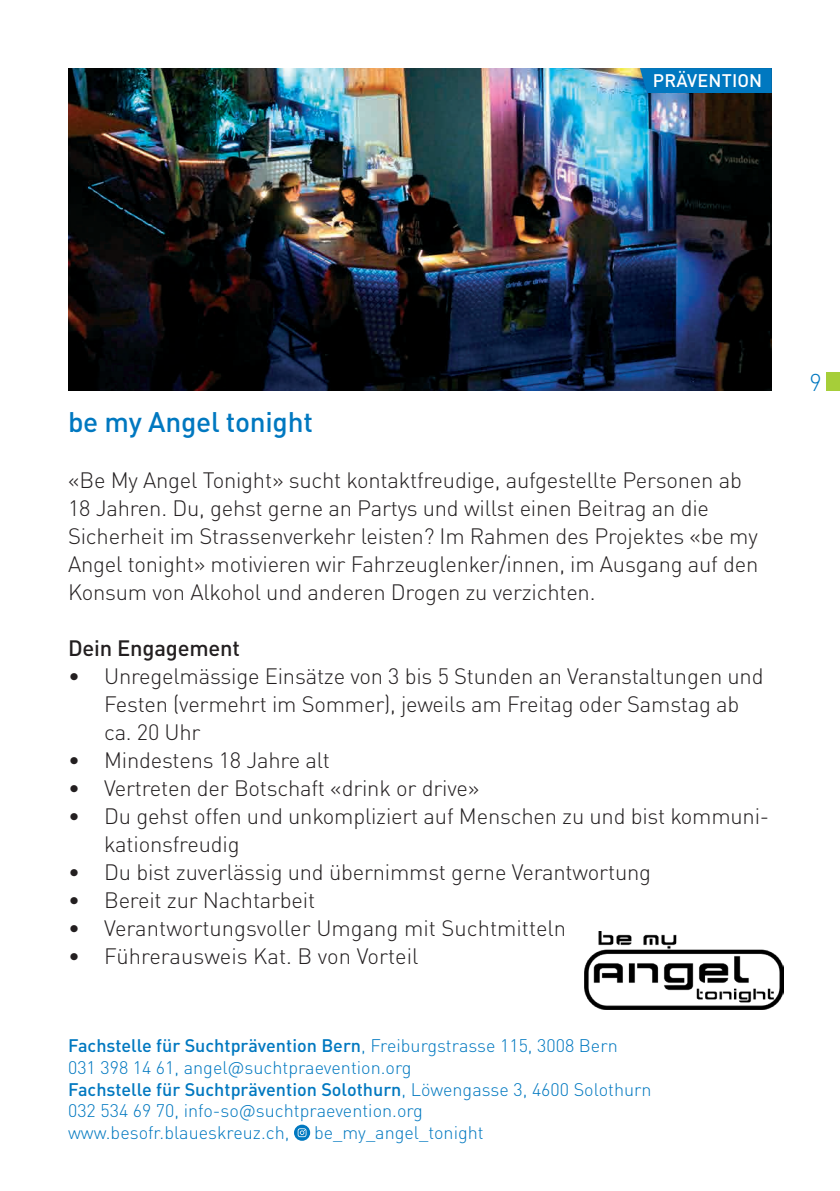
<style>
.page{position:relative;width:840px;height:1191px;background:#fff}
.page>*{position:absolute;margin:0;border:0;box-sizing:border-box;transform-origin:0 0}
.t1{font:500 28px "DIN Pro";letter-spacing:-.01em;color:#0078c0}
.t2{font:300 24px "DIN Pro";color:#0078c0}
.t3{font:300 22px/28px "DIN Pro";letter-spacing:-.01em;color:#231f20}
.t4{font:500 22px "DIN Pro";letter-spacing:-.01em;color:#231f20}
.t5{font:300 18px/21.6px "DIN Pro";color:#0078c0}
.t6{font:500 18px "DIN Pro";letter-spacing:.01em;color:#fff}
.s1{font-weight:500}
</style>
<div class="page">
<div style="left:825px;top:372px;width:14px;height:19px;background:#a6ce39"></div>
<img style="left:68px;top:68px;width:703px;height:323px">
<img style="left:584px;top:931px;width:198px;height:78px">
<svg style="left:294px;top:1124px;width:16px;height:16px"></svg>
<svg style="left:297px;top:1128px;width:9px;height:9px"></svg>
<div style="left:639px;top:68px;width:132px;height:25px;background:#0078c0"></div>
<p class="t6" style="left:652px;top:66px;width:111px">PRÄVENTION</p>
<p class="t1" style="left:68px;top:399px;width:246px">be my Angel tonight</p>
<p class="t3" style="left:68px;top:464px;width:691px">«Be My Angel Tonight» sucht kontaktfreudige, aufgestellte Personen ab 18 Jahren. Du, gehst gerne an Partys und willst einen Beitrag an die Sicherheit im Strassenverkehr leisten? Im Rahmen des Projektes «be my Angel tonight» motivieren wir Fahrzeuglenker/innen, im Ausgang auf den Konsum von Alkohol und anderen Drogen zu verzichten.</p>
<p class="t4" style="left:68px;top:630px;width:173px">Dein Engagement</p>
<p class="t3" style="left:104px;top:660px;width:660px;text-indent:-36px">• Unregelmässige Einsätze von 3 bis 5 Stunden an Veranstaltungen und<br>Festen (vermehrt im Sommer), jeweils am Freitag oder Samstag ab ca. 20 Uhr</p>
<p class="t3" style="left:68px;top:744px;width:263px">• Mindestens 18 Jahre alt</p>
<p class="t3" style="left:68px;top:772px;width:412px">• Vertreten der Botschaft «drink or drive»</p>
<p class="t3" style="left:104px;top:800px;width:666px;text-indent:-36px">• Du gehst offen und unkompliziert auf Menschen zu und bist kommuni&shy;kationsfreudig</p>
<p class="t3" style="left:68px;top:856px;width:584px">• Du bist zuverlässig und übernimmst gerne Verantwortung</p>
<p class="t3" style="left:68px;top:884px;width:248px">• Bereit zur Nachtarbeit</p>
<p class="t3" style="left:68px;top:912px;width:499px">• Verantwortungsvoller Umgang mit Suchtmitteln</p>
<p class="t3" style="left:68px;top:940px;width:352px">• Führerausweis Kat. B von Vorteil</p>
<p class="t5" style="left:68px;top:1033px;width:584px"><span class="s1">Fachstelle für Suchtprävention Bern</span>, Freiburgstrasse 115, 3008 Bern<br>031 398 14 61, angel@suchtpraevention.org<br><span class="s1">Fachstelle für Suchtprävention Solothurn</span>, Löwengasse 3, 4600 Solothurn 032 534 69 70, info-so@suchtpraevention.org<br>www.besofr.blaueskreuz.ch,</p>
<p class="t5" style="left:314px;top:1120px;width:171px">be_my_angel_tonight</p>
<p class="t2" style="left:809px;top:363px;width:14px">9</p>
</div>
